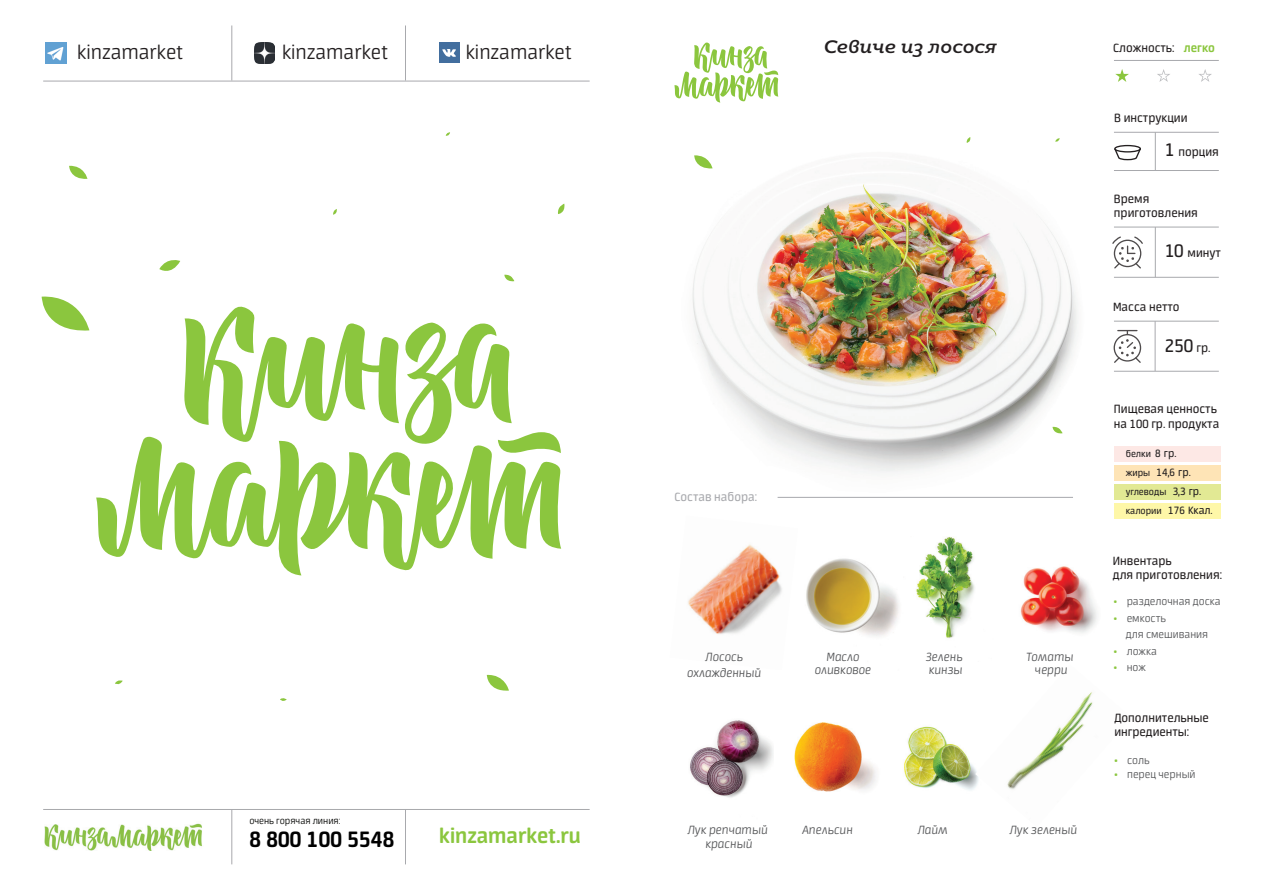
<style>
.page{position:relative;width:1263px;height:893px;background:#fff}
.page>*{position:absolute;margin:0;border:0;box-sizing:border-box;transform-origin:0 0}
.t1{font:700 24.9px "Neuron";letter-spacing:.005em;color:#000}
.t2{font:700 23.55px "Neuron";color:#8bc63e}
.t3{font:300 22.2px "Neuron";color:#231f20}
.t4{font:20.55px "Neuron";color:#231f20}
.t5{font:italic 500 18px "Moreno";color:#231f20}
.t6{font:13.5px/14.1px "Neuron";color:#231f20}
.t7{font:italic 300 13.5px/13.5px "Neuron";color:#57585a;text-align:center}
.t8{font:13.5px "Neuron";color:#a8a9ad}
.t9{font:300 12px/16.5px "Neuron";color:#57585a}
.t10{font:12px "Neuron";color:#231f20}
.t11{font:10.5px "Neuron";color:#231f20}
.t12{font:300 10.5px "Neuron";color:#040503}
.s1{font-weight:700;color:#8bc63e}
.s2{font-size:20.55px}
.s3{font-size:13.5px}
.s4{font-size:12px}
.s5{font-size:10.5px}
.s6{color:#8bc63e}
</style>
<div class="page">
<img style="left:45px;top:823px;width:157px;height:27px">
<img style="left:254px;top:43px;width:21px;height:20px">
<img style="left:46px;top:43px;width:20px;height:20px">
<img style="left:692px;top:131px;width:434px;height:373px">
<div style="left:439px;top:43px;width:20px;height:20px;background:#426e9e"></div>
<svg style="left:442px;top:49px;width:14px;height:8px"></svg>
<svg style="left:674px;top:42px;width:104px;height:61px"></svg>
<hr style="left:778px;top:497px;width:295px;height:1px;background:#a8a9ad">
<svg style="left:1052px;top:426px;width:10px;height:8px"></svg>
<svg style="left:694px;top:155px;width:18px;height:14px"></svg>
<svg style="left:1055px;top:138px;width:5px;height:5px"></svg>
<svg style="left:966px;top:137px;width:5px;height:6px"></svg>
<hr style="left:232px;top:809px;width:1px;height:55px;background:#a8a9ad">
<hr style="left:405px;top:809px;width:1px;height:55px;background:#a8a9ad">
<hr style="left:232px;top:25px;width:1px;height:56px;background:#a8a9ad">
<hr style="left:405px;top:25px;width:1px;height:56px;background:#a8a9ad">
<hr style="left:43px;top:809px;width:547px;height:1px;background:#a8a9ad">
<hr style="left:43px;top:81px;width:547px;height:1px;background:#a8a9ad">
<img style="left:916px;top:537px;width:59px;height:101px">
<img style="left:806px;top:558px;width:93px;height:78px">
<img style="left:904px;top:726px;width:71px;height:64px">
<img style="left:975px;top:692px;width:118px;height:98px">
<div style="left:1114px;top:447px;width:107px;height:15px;background:#fde8e5"></div>
<div style="left:1114px;top:466px;width:107px;height:15px;background:#fee4b6"></div>
<div style="left:1114px;top:485px;width:107px;height:15px;background:#e2e994"></div>
<div style="left:1114px;top:504px;width:107px;height:15px;background:#fef7a8"></div>
<hr style="left:1114px;top:60px;width:105px;height:1px;background:#a8a9ad">
<svg style="left:1112px;top:236px;width:31px;height:33px"></svg>
<hr style="left:1155px;top:227px;width:1px;height:50px;background:#a8a9ad">
<hr style="left:1114px;top:227px;width:105px;height:1px;background:#a8a9ad">
<hr style="left:1114px;top:277px;width:105px;height:1px;background:#a8a9ad">
<svg style="left:1113px;top:330px;width:28px;height:33px"></svg>
<hr style="left:1155px;top:321px;width:1px;height:50px;background:#a8a9ad">
<hr style="left:1114px;top:321px;width:105px;height:1px;background:#a8a9ad">
<hr style="left:1114px;top:371px;width:105px;height:1px;background:#a8a9ad">
<hr style="left:1155px;top:132px;width:1px;height:38px;background:#a8a9ad">
<hr style="left:1114px;top:132px;width:105px;height:1px;background:#a8a9ad">
<hr style="left:1114px;top:170px;width:105px;height:1px;background:#a8a9ad">
<div style="left:1114px;top:145px;width:27px;height:8px;border:1px solid #231f20;border-radius:50%"></div>
<svg style="left:1113px;top:147px;width:28px;height:14px"></svg>
<svg style="left:1115px;top:69px;width:14px;height:13px"></svg>
<svg style="left:1157px;top:69px;width:13px;height:13px"></svg>
<svg style="left:1199px;top:69px;width:13px;height:13px"></svg>
<img style="left:688px;top:544px;width:94px;height:90px">
<img style="left:690px;top:720px;width:83px;height:78px">
<img style="left:1020px;top:566px;width:77px;height:67px">
<img style="left:794px;top:722px;width:82px;height:70px">
<svg style="left:96px;top:436px;width:465px;height:139px"></svg>
<svg style="left:183px;top:306px;width:378px;height:149px"></svg>
<svg style="left:504px;top:274px;width:10px;height:8px"></svg>
<svg style="left:159px;top:260px;width:21px;height:11px"></svg>
<svg style="left:69px;top:165px;width:18px;height:14px"></svg>
<svg style="left:446px;top:132px;width:4px;height:4px"></svg>
<svg style="left:333px;top:209px;width:4px;height:6px"></svg>
<svg style="left:42px;top:296px;width:47px;height:35px"></svg>
<svg style="left:558px;top:204px;width:7px;height:10px"></svg>
<svg style="left:487px;top:674px;width:22px;height:17px"></svg>
<svg style="left:280px;top:698px;width:7px;height:3px"></svg>
<svg style="left:115px;top:680px;width:8px;height:5px"></svg>
<h3 class="t3" style="left:77px;top:40px;width:107px">kinzamarket</h3>
<h3 class="t3" style="left:282px;top:40px;width:107px">kinzamarket</h3>
<h3 class="t3" style="left:466px;top:40px;width:107px">kinzamarket</h3>
<h3 class="t5" style="left:824px;top:31px;width:175px">Севиче из лосося</h3>
<p class="t6" style="left:1113px;top:41px;width:103px">Сложность: <span class="s1">легко</span></p>
<p class="t6" style="left:1114px;top:111px;width:75px">В инструкции</p>
<p class="t6" style="left:1165px;top:145px;width:55px"><span class="s2">1</span> порция</p>
<p class="t6" style="left:1114px;top:191px;width:85px">Время приготовления</p>
<p class="t6" style="left:1165px;top:246px;width:57px"><span class="s2">10</span> минут</p>
<p class="t6" style="left:1113px;top:300px;width:68px">Масса нетто</p>
<h3 class="t4" style="left:1165px;top:334px;width:47px">250 <span class="s3">гр.</span></h3>
<p class="t6" style="left:1114px;top:402px;width:107px">Пищевая ценность на 100 гр. продукта</p>
<p class="t8" style="left:674px;top:490px;width:84px">Состав набора:</p>
<p class="t11" style="left:1126px;top:448px;width:52px">белки <span class="s4">8 гр.</span></p>
<p class="t10" style="left:1126px;top:466px;width:66px"><span class="s5">жиры</span> 14,6 гр.</p>
<p class="t11" style="left:1126px;top:486px;width:77px">углеводы <span class="s4">3,3 гр.</span></p>
<p class="t10" style="left:1126px;top:503px;width:88px"><span class="s5">калории</span> 176 Ккал.</p>
<p class="t6" style="left:1113px;top:553px;width:111px">Инвентарь<br>для приготовления:</p>
<p class="t7" style="left:687px;top:648px;width:76px;line-height:16.5px">Лосось охлажденный</p>
<p class="t7" style="left:926px;top:650px;width:39px;text-align:left">Зелень кинзы</p>
<p class="t7" style="left:815px;top:650px;width:58px">Масло оливковое</p>
<p class="t7" style="left:1026px;top:650px;width:49px">Томаты черри</p>
<p class="t9" style="left:1114px;top:593px;width:108px"><span class="s6">•</span> разделочная доска</p>
<p class="t9" style="left:1126px;top:610px;width:84px;text-indent:-12px"><span class="s6">•</span> емкость<br>для смешивания</p>
<p class="t9" style="left:1114px;top:643px;width:44px"><span class="s6">•</span> ложка</p>
<p class="t9" style="left:1114px;top:659px;width:33px"><span class="s6">•</span> нож</p>
<p class="t6" style="left:1114px;top:711px;width:96px">Дополнительные ингредиенты:</p>
<p class="t9" style="left:1114px;top:752px;width:37px"><span class="s6">•</span> соль</p>
<p class="t9" style="left:1114px;top:766px;width:83px"><span class="s6">•</span> перец черный</p>
<p class="t12" style="left:249px;top:816px;width:93px">очень горячая линия:</p>
<h1 class="t1" style="left:249px;top:825px;width:146px">8 800 100 5548</h1>
<h2 class="t2" style="left:439px;top:822px;width:143px">kinzamarket.ru</h2>
<p class="t7" style="left:687px;top:823px;width:82px">Лук репчатый красный</p>
<p class="t7" style="left:802px;top:823px;width:52px">Апельсин</p>
<p class="t7" style="left:917px;top:823px;width:32px">Лайм</p>
<p class="t7" style="left:1009px;top:823px;width:69px">Лук зеленый</p>
</div>
